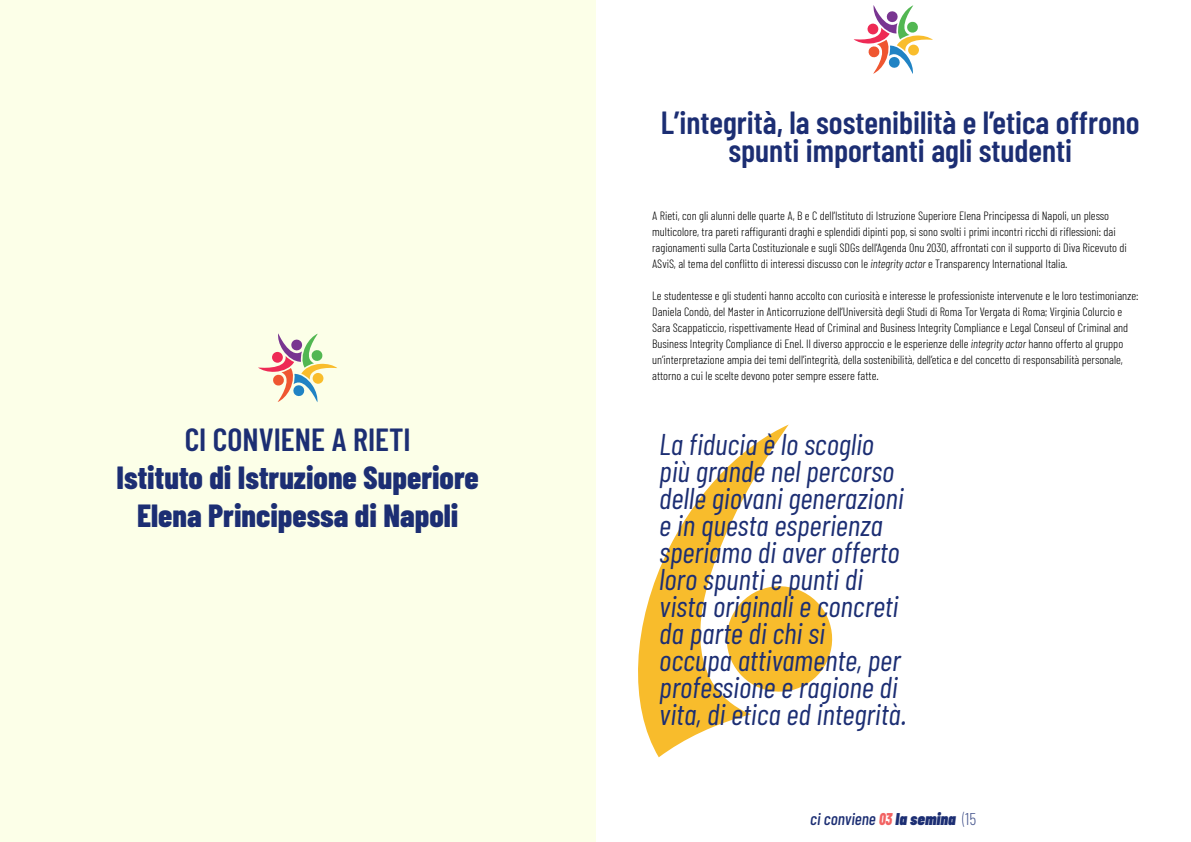
<style>
.page{position:relative;width:1191px;height:842px;background:#fff}
.page>*{position:absolute;margin:0;border:0;box-sizing:border-box;transform-origin:0 0}
.t1{font:600 32px/28px "Barlow Condensed";color:#1c2e73;text-align:center}
.t2{font:800 32px/38px "Barlow Condensed";color:#1c2e73;text-align:center}
.t3{font:italic 30px/27px "Barlow Condensed";color:#1c2e73}
.t4{font:italic 500 17px "Barlow Condensed";color:#1c2e73}
.t5{font:300 12px/16px "Barlow Condensed";color:#000}
.s1{font-style:italic}
.s2{font-weight:800;color:#f26363}
.s3{font-weight:900}
.s4{font-weight:100;font-style:normal}
.s5{font-weight:300;font-style:normal;color:#49588f}
</style>
<div class="page">
<svg style="left:853px;top:5px;width:80px;height:69px"></svg>
<div style="left:0;top:0;width:595px;height:842px;background:#fcffe8"></div>
<svg style="left:258px;top:333px;width:79px;height:69px"></svg>
<svg style="left:638px;top:424px;width:195px;height:333px"></svg>
<h1 class="t1" style="left:185px;top:424px;width:228px">CI CONVIENE A RIETI</h1>
<h1 class="t2" style="left:117px;top:457px;width:364px">Istituto di Istruzione Superiore<br>Elena Principessa di Napoli</h1>
<h1 class="t1" style="left:166px;top:462px;width:264px">La semina e la raccolta</h1>
<h1 class="t1" style="left:661px;top:108px;width:480px">L’integrità, la sostenibilità e l’etica offrono spunti importanti agli studenti</h1>
<p class="t5" style="left:652px;top:207px;width:476px">A Rieti, con gli alunni delle quarte A, B e C dell’Istituto di Istruzione Superiore Elena Principessa di Napoli, un plesso multicolore, tra pareti raffiguranti draghi e splendidi dipinti pop, si sono svolti i primi incontri ricchi di riflessioni: dai ragionamenti sulla Carta Costituzionale e sugli SDGs dell’Agenda Onu 2030, affrontati con il supporto di Diva Ricevuto di ASviS, al tema del conflitto di interessi discusso con le <span class="s1">integrity actor</span> e Transparency International Italia.</p>
<p class="t5" style="left:652px;top:287px;width:488px">Le studentesse e gli studenti hanno accolto con curiosità e interesse le professioniste intervenute e le loro testimonianze:<br>Daniela Condò, del Master in Anticorruzione dell’Università degli Studi di Roma Tor Vergata di Roma; Virginia Colurcio e Sara Scappaticcio, rispettivamente Head of Criminal and Business Integrity Compliance e Legal Conseul of Criminal and Business Integrity Compliance di Enel. Il diverso approccio e le esperienze delle <span class="s1">integrity actor</span> hanno offerto al gruppo un’interpretazione ampia dei temi dell’integrità, della sostenibilità, dell’etica e del concetto di responsabilità personale, attorno a cui le scelte devono poter sempre essere fatte.</p>
<p class="t3" style="left:659px;top:429px;width:249px">La fiducia è lo scoglio più grande nel percorso delle giovani generazioni e in questa esperienza speriamo di aver offerto loro spunti e punti di vista originali e concreti da parte di chi si<br>occupa attivamente, per professione e ragione di vita, di etica ed integrità.</p>
<h3 class="t4" style="left:810px;top:809px;width:167px">ci conviene <span class="s2">03</span> <span class="s3">la semina</span> <span class="s4">(</span><span class="s5">15</span></h3>
</div>
